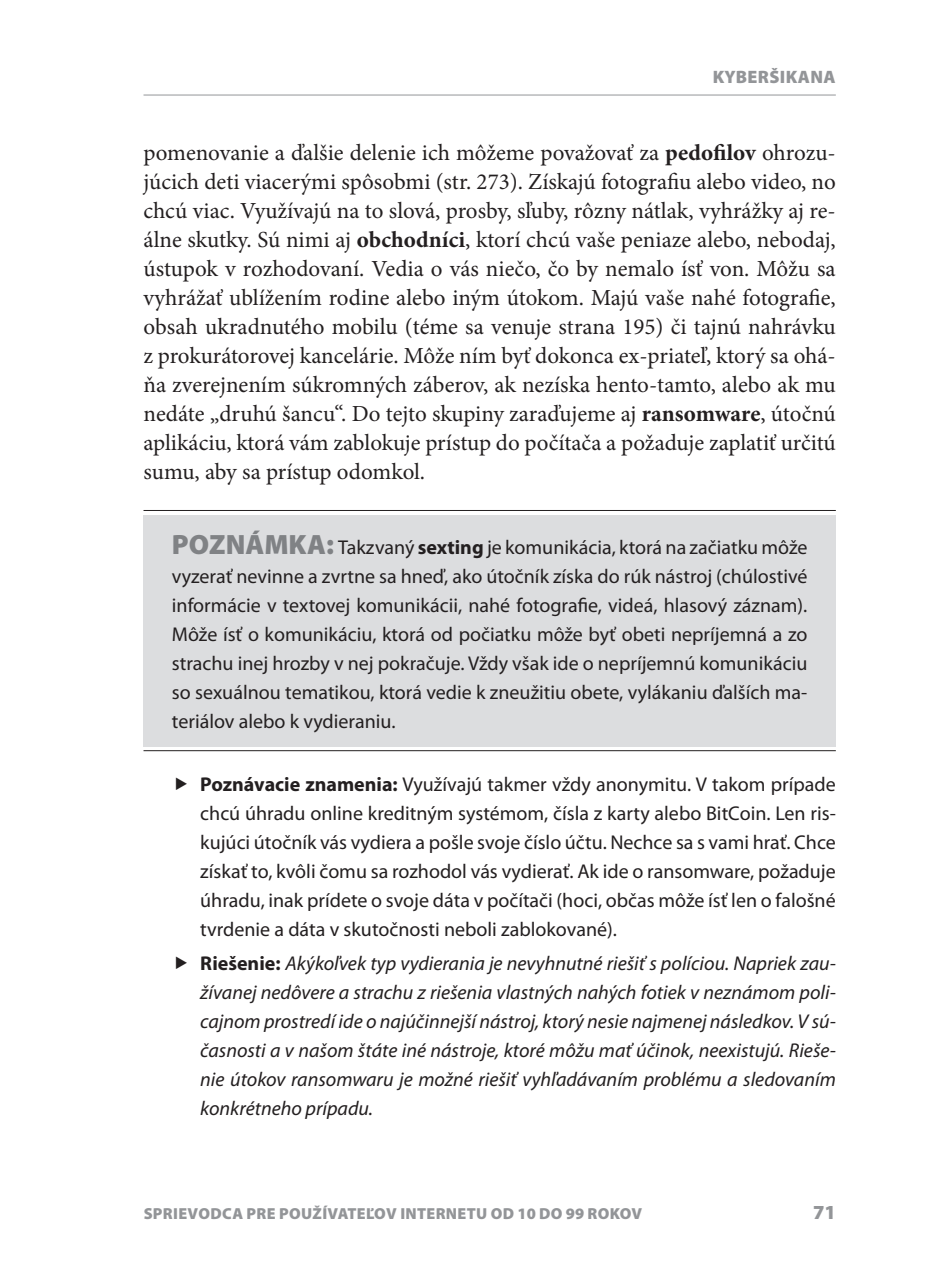
<style>
.page{position:relative;width:951px;height:1279px;background:#fff}
.page>*{position:absolute;margin:0;border:0;box-sizing:border-box;transform-origin:0 0}
.Normální_bez_odsaz{font:23px/29px "Minion Pro";letter-spacing:-.005em;color:#231f20;text-align:justify}
.TIP{font:20px/29px "Myriad Pro";color:#231f20;text-align:justify}
.t1{font:italic 20px/29px "Myriad Pro";color:#231f20;text-align:justify}
.t2{font:900 20px "Myriad Pro";color:#939598}
.t3{font:900 18px "Myriad Pro";letter-spacing:.01em;color:#939598}
.t4{font:900 16px "Myriad Pro";letter-spacing:.02em;color:#939598}
.s1{font-weight:700}
.s2{font-weight:900;font-size:28px;color:#808285}
.s3{font-weight:700;font-style:normal}
</style>
<div class="page">
<hr style="left:143px;top:95px;width:692px;height:1px;background:#939598">
<div style="left:143px;top:515px;width:692px;height:232px;background:#dcdddf"></div>
<hr style="left:143px;top:510px;width:692px;height:1px;background:#231f20">
<hr style="left:143px;top:750px;width:692px;height:1px;background:#231f20">
<p class="t3" style="left:712px;top:65px;width:79px">KYBERŠIKANA</p>
<p class="Normální_bez_odsaz" style="left:143px;top:138px;width:693px">pomenovanie a ďalšie delenie ich môžeme považovať za <span class="s1">pedofilov</span> ohrozu&shy;júcich deti viacerými spôsobmi (str. 273). Získajú fotografiu alebo video, no chcú viac. Využívajú na to slová, prosby, sľuby, rôzny nátlak, vyhrážky aj re&shy;álne skutky. Sú nimi aj <span class="s1">obchodníci</span>, ktorí chcú vaše peniaze alebo, nebodaj, ústupok v rozhodovaní. Vedia o vás niečo, čo by nemalo ísť von. Môžu sa vyhrážať ublížením rodine alebo iným útokom. Majú vaše nahé fotografie, obsah ukradnutého mobilu (téme sa venuje strana 195) či tajnú nahrávku z prokurátorovej kancelárie. Môže ním byť dokonca ex-priateľ, ktorý sa ohá&shy;ňa zverejnením súkromných záberov, ak nezíska hento-tamto, alebo ak mu nedáte „druhú šancu“. Do tejto skupiny zaraďujeme aj <span class="s1">ransomware</span>, útočnú aplikáciu, ktorá vám zablokuje prístup do počítača a požaduje zaplatiť určitú sumu, aby sa prístup odomkol.</p>
<p class="TIP" style="left:172px;top:532px;width:636px"><span class="s2">POZNÁMKA:</span> Takzvaný <span class="s1">sexting</span> je komunikácia, ktorá na začiatku môže vyzerať nevinne a zvrtne sa hneď, ako útočník získa do rúk nástroj (chúlostivé informácie v textovej komunikácii, nahé fotografie, videá, hlasový záznam).<br>Môže ísť o komunikáciu, ktorá od počiatku môže byť obeti nepríjemná a zo strachu inej hrozby v nej pokračuje. Vždy však ide o nepríjemnú komunikáciu so sexuálnou tematikou, ktorá vedie k zneužitiu obete, vylákaniu ďalších ma&shy;teriálov alebo k vydieraniu.</p>
<p class="TIP" style="left:200px;top:769px;width:637px"><span class="s1">Poznávacie znamenia:</span> Využívajú takmer vždy anonymitu. V takom prípade chcú úhradu online kreditným systémom, čísla z karty alebo BitCoin. Len ris&shy;kujúci útočník vás vydiera a pošle svoje číslo účtu. Nechce sa s vami hrať. Chce získať to, kvôli čomu sa rozhodol vás vydierať. Ak ide o ransomware, požaduje úhradu, inak prídete o svoje dáta v počítači (hoci, občas môže ísť len o falošné tvrdenie a dáta v skutočnosti neboli zablokované).</p>
<p class="t1" style="left:200px;top:949px;width:636px"><span class="s3">Riešenie:</span> Akýkoľvek typ vydierania je nevyhnutné riešiť s políciou. Napriek zau&shy;žívanej nedôvere a strachu z riešenia vlastných nahých fotiek v neznámom poli&shy;cajnom prostredí ide o najúčinnejší nástroj, ktorý nesie najmenej následkov. V sú&shy;časnosti a v našom štáte iné nástroje, ktoré môžu mať účinok, neexistujú. Rieše&shy;nie útokov ransomwaru je možné riešiť vyhľadávaním problému a sledovaním konkrétneho prípadu.</p>
<p class="t4" style="left:144px;top:1202px;width:500px">SPRIEVODCA PRE POUŽÍVATEĽOV INTERNETU OD 10 DO 99 ROKOV</p>
<p class="t2" style="left:812px;top:1198px;width:24px">71</p>
</div>
